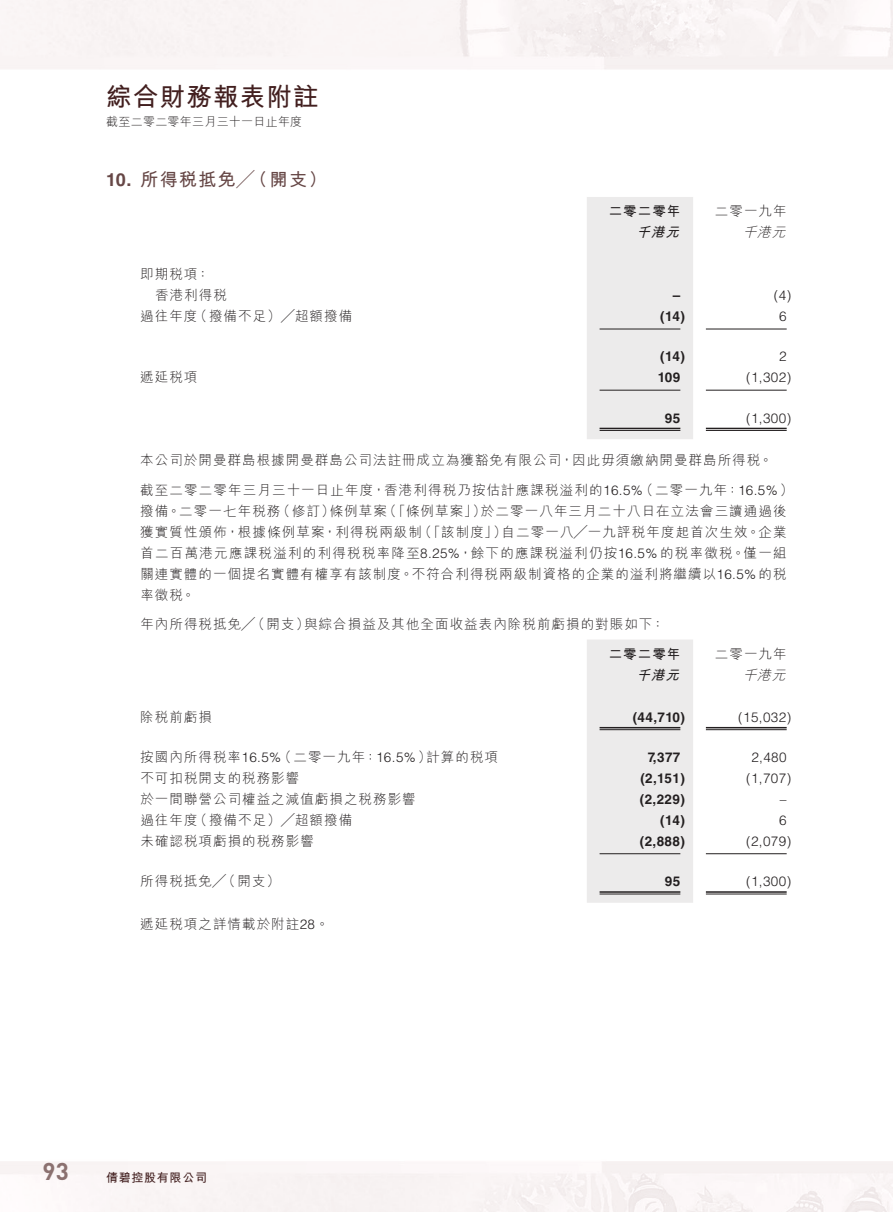
<style>
.page{position:relative;width:893px;height:1212px;background:#fff}
.page>*{position:absolute;margin:0;border:0;box-sizing:border-box;transform-origin:0 0}
.t1{font:700 25.5px "M Hei HK";letter-spacing:.045em;color:#421f1f}
.t2{font:700 24px "DIN";color:#8b7170}
.t3{font:700 18px "M Hei HK";letter-spacing:.08em;color:#664746}
.t4{font:700 18px "Helvetica LT Std";color:#664746}
.t5{font:300 13.5px/21px "M Hei HK";letter-spacing:.08em;color:#231f20}
.t6{font:300 13.5px "Helvetica LT Std";letter-spacing:.03em;color:#231f20}
.t7{font:700 13.5px "Helvetica LT Std";letter-spacing:.03em;color:#231f20}
.t8{font:700 13.5px "M Hei HK";letter-spacing:.08em;color:#231f20}
.t9{font:italic 300 13.5px "M Hei HK";color:#231f20}
.t10{font:italic 700 13.5px "M Hei HK";color:#231f20}
.t11{font:300 12px "M Hei HK";letter-spacing:.02em;color:#231f20}
.t12{font:700 12px "M Hei HK";letter-spacing:.055em;color:#421f1f}
.s1{font-family:"Helvetica LT Std"}
</style>
<div class="page">
<div style="left:587px;top:197px;width:106px;height:242px;background:#ecebeb"></div>
<hr style="left:600px;top:329px;width:80px;height:1px;background:#231f20">
<hr style="left:706px;top:329px;width:81px;height:1px;background:#231f20">
<hr style="left:600px;top:390px;width:80px;height:1px;background:#231f20">
<hr style="left:706px;top:390px;width:81px;height:1px;background:#231f20">
<hr style="left:600px;top:428px;width:80px;height:1px;background:#231f20">
<hr style="left:600px;top:430px;width:80px;height:1px;background:#231f20">
<hr style="left:706px;top:428px;width:81px;height:1px;background:#231f20">
<hr style="left:706px;top:430px;width:81px;height:1px;background:#231f20">
<div style="left:587px;top:639px;width:106px;height:264px;background:#ecebeb"></div>
<hr style="left:600px;top:727px;width:80px;height:1px;background:#231f20">
<hr style="left:600px;top:729px;width:80px;height:1px;background:#231f20">
<hr style="left:706px;top:727px;width:81px;height:1px;background:#231f20">
<hr style="left:706px;top:729px;width:81px;height:1px;background:#231f20">
<hr style="left:600px;top:853px;width:80px;height:1px;background:#231f20">
<hr style="left:706px;top:853px;width:81px;height:1px;background:#231f20">
<hr style="left:600px;top:891px;width:80px;height:2px;background:#231f20">
<hr style="left:600px;top:894px;width:80px;height:1px;background:#231f20">
<hr style="left:706px;top:891px;width:81px;height:2px;background:#231f20">
<hr style="left:706px;top:894px;width:81px;height:1px;background:#231f20">
<h1 class="t1" style="left:106px;top:78px;width:214px">綜合財務報表附註</h1>
<p class="t11" style="left:106px;top:116px;width:197px">截至二零二零年三月三十一日止年度</p>
<h3 class="t4" style="left:106px;top:169px;width:27px">10.</h3>
<h3 class="t3" style="left:140px;top:166px;width:188px">所得稅抵免╱（開支(</h3>
<p class="t8" style="left:609px;top:201px;width:73px">二零二零年</p>
<p class="t10" style="left:636px;top:222px;width:49px">千港元</p>
<p class="t5" style="left:715px;top:201px;width:73px">二零一九年</p>
<p class="t9" style="left:743px;top:225px;width:48px">千港元</p>
<p class="t5" style="left:140px;top:264px;width:71px">即期稅項：</p>
<p class="t5" style="left:155px;top:285px;width:73px">香港利得稅</p>
<p class="t7" style="left:673px;top:287px;width:9px">–</p>
<p class="t6" style="left:774px;top:287px;width:19px">(4)</p>
<p class="t5" style="left:194px;top:306px;width:160px">（撥備不足）╱超額撥備</p>
<p class="t5" style="left:140px;top:306px;width:59px">過往年度</p>
<p class="t7" style="left:660px;top:308px;width:26px">)14(</p>
<p class="t6" style="left:779px;top:308px;width:9px">6</p>
<p class="t7" style="left:660px;top:348px;width:26px">)14(</p>
<p class="t6" style="left:779px;top:348px;width:9px">2</p>
<p class="t5" style="left:140px;top:367px;width:59px">遞延稅項</p>
<p class="t7" style="left:658px;top:369px;width:24px">109</p>
<p class="t6" style="left:746px;top:369px;width:47px">)1,302(</p>
<p class="t6" style="left:746px;top:409px;width:47px">)1,300(</p>
<p class="t7" style="left:665px;top:410px;width:17px">95</p>
<p class="t5" style="left:640px;top:445px;width:155px;line-height:29.5px;text-indent:-500px">本公司於開曼群島根據開曼群島公司法註冊成立為獲豁免有限公司，因此毋須繳納開曼群島所得稅。<br>（二零一九年：<span class="s1">16.5%</span>(</p>
<p class="t5" style="left:481px;top:479px;width:307px;text-indent:-341px">截至二零二零年三月三十一日止年度，香港利得稅乃按估計應課稅溢利的<span class="s1">16.5%<br></span>於二零一八年三月二十八日在立法會三讀通過後</p>
<p class="t5" style="left:277px;top:500px;width:59px">（修訂）</p>
<p class="t5" style="left:383px;top:500px;width:104px">（「條例草案」）</p>
<p class="t5" style="left:330px;top:500px;width:59px">條例草案</p>
<p class="t5" style="left:140px;top:500px;width:142px">撥備。二零一七年稅務</p>
<p class="t5" style="left:502px;top:521px;width:287px">自二零一八╱一九評稅年度起首次生效。企業</p>
<p class="t5" style="left:418px;top:521px;width:90px">（「該制度」）</p>
<p class="t5" style="left:140px;top:521px;width:648px">獲實質性頒佈，根據條例草案，利得稅兩級制<br>首二百萬港元應課稅溢利的利得稅稅率降至<span class="s1">8.25%</span>，餘下的應課稅溢利仍按<span class="s1">16.5%</span>的稅率徵稅。僅一組關連實體的一個提名實體有權享有該制度。不符合利得稅兩級制資格的企業的溢利將繼續以<span class="s1">16.5%</span>的稅率徵稅。</p>
<p class="t5" style="left:304px;top:614px;width:362px">與綜合損益及其他全面收益表內除稅前虧損的對賬如下：</p>
<p class="t5" style="left:140px;top:614px;width:170px">年內所得稅抵免╱（開支）</p>
<p class="t8" style="left:609px;top:644px;width:73px">二零二零年</p>
<p class="t5" style="left:715px;top:643px;width:73px">二零一九年</p>
<p class="t10" style="left:636px;top:665px;width:49px">千港元</p>
<p class="t9" style="left:743px;top:668px;width:48px">千港元</p>
<p class="t5" style="left:140px;top:706px;width:73px">除稅前虧損</p>
<p class="t7" style="left:633px;top:709px;width:54px">)44,710(</p>
<p class="t6" style="left:738px;top:709px;width:54px">)15,032(</p>
<p class="t5" style="left:278px;top:746px;width:155px">（二零一九年：<span class="s1">16.5%</span>）</p>
<p class="t5" style="left:140px;top:746px;width:142px">按國內所得稅率<span class="s1">16.5%</span></p>
<p class="t5" style="left:426px;top:746px;width:73px">計算的稅項</p>
<p class="t7" style="left:648px;top:749px;width:34px">7,377</p>
<p class="t6" style="left:751px;top:749px;width:37px">2,480</p>
<p class="t5" style="left:140px;top:767px;width:161px">不可扣稅開支的稅務影響</p>
<p class="t7" style="left:640px;top:770px;width:46px">)2,151(</p>
<p class="t6" style="left:746px;top:770px;width:47px">)1,707(</p>
<p class="t5" style="left:140px;top:788px;width:277px">於一間聯營公司權益之減值虧損之稅務影響</p>
<p class="t7" style="left:640px;top:791px;width:47px">)2,229(</p>
<p class="t6" style="left:780px;top:791px;width:8px">–</p>
<p class="t5" style="left:194px;top:809px;width:160px">（撥備不足）╱超額撥備</p>
<p class="t5" style="left:140px;top:809px;width:59px">過往年度</p>
<p class="t7" style="left:660px;top:812px;width:26px">)14(</p>
<p class="t6" style="left:779px;top:812px;width:9px">6</p>
<p class="t5" style="left:140px;top:830px;width:175px">未確認稅項虧損的稅務影響</p>
<p class="t7" style="left:640px;top:833px;width:47px">)2,888(</p>
<p class="t6" style="left:746px;top:833px;width:47px">)2,079(</p>
<p class="t5" style="left:140px;top:870px;width:141px">所得稅抵免╱（開支(</p>
<p class="t5" style="left:140px;top:913px;width:190px">遞延稅項之詳情載於附註<span class="s1">28</span>。</p>
<p class="t7" style="left:665px;top:873px;width:17px">95</p>
<p class="t6" style="left:746px;top:873px;width:47px">)1,300(</p>
<h2 class="t2" style="left:43px;top:1155px;width:28px">93</h2>
<p class="t12" style="left:106px;top:1169px;width:102px">倩碧控股有限公司</p>
</div>
